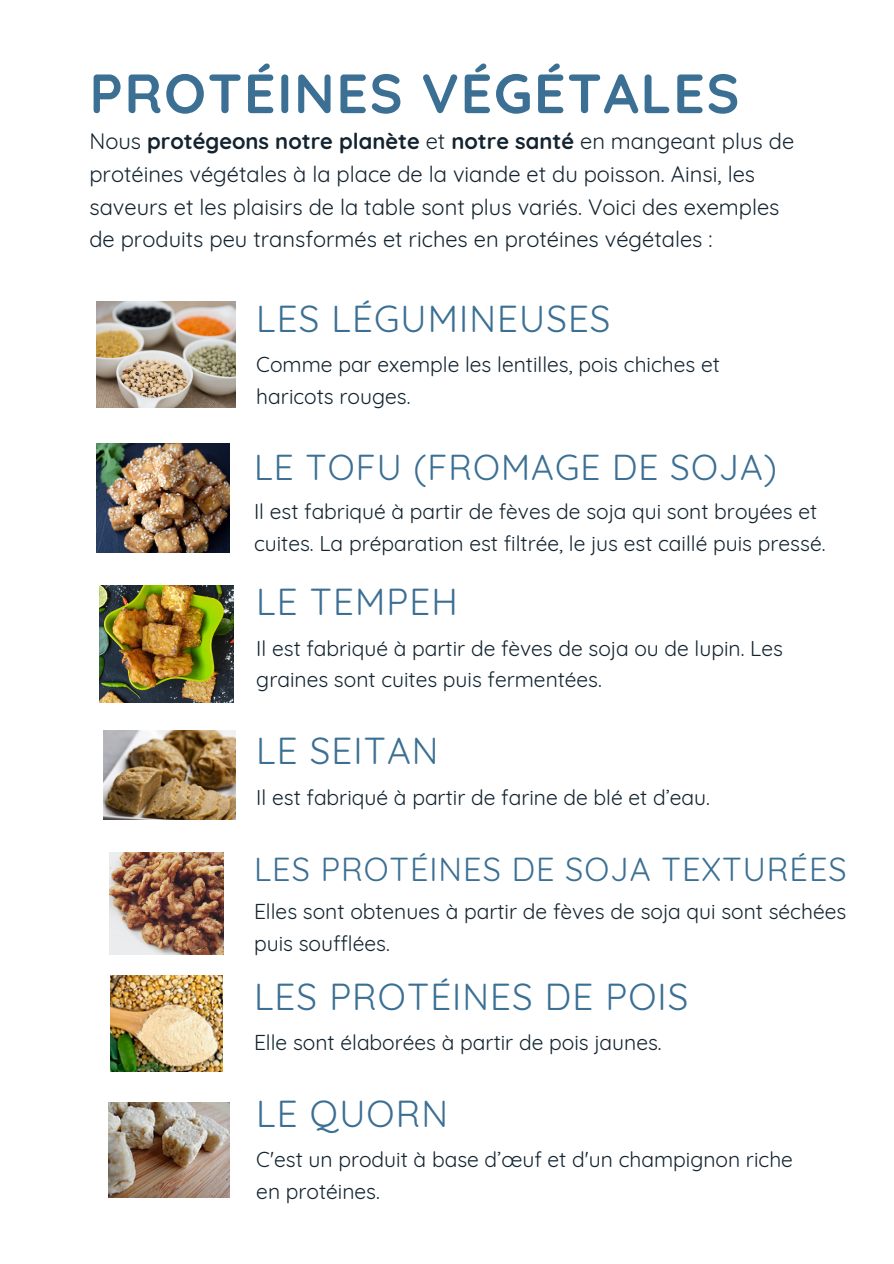
<style>
.page{position:relative;width:894px;height:1264px;background:#fff}
.page>*{position:absolute;margin:0;border:0;box-sizing:border-box;transform-origin:0 0}
.t1{font:700 55.2px "Quicksand";letter-spacing:.03em;color:#3b6f93}
.t2{font:36.6px "Quicksand";letter-spacing:.03em;color:#3b6f93}
.t3{font:35.1px "Quicksand";letter-spacing:.03em;color:#3b6f93}
.t4{font:32.4px "Quicksand";letter-spacing:.03em;color:#3b6f93}
.t5{font:21.9px/32.5px "Quicksand";color:#132430}
.t6{font:21px/31.5px "Quicksand";color:#132430}
.s1{font-weight:700}
</style>
<div class="page">
<img style="left:96px;top:302px;width:139px;height:106px">
<img style="left:96px;top:443px;width:133px;height:109px">
<img style="left:99px;top:585px;width:134px;height:118px">
<img style="left:103px;top:730px;width:132px;height:89px">
<img style="left:109px;top:852px;width:114px;height:102px">
<img style="left:109px;top:1102px;width:120px;height:95px">
<img style="left:110px;top:975px;width:113px;height:96px">
<h1 class="t1" style="left:89px;top:58px;width:651px">PROTÉINES VÉGÉTALES</h1>
<p class="t5" style="left:89px;top:125px;width:706px">Nous <span class="s1">protégeons notre planète</span> et <span class="s1">notre santé</span> en mangeant plus de protéines végétales à la place de la viande et du poisson. Ainsi, les saveurs et les plaisirs de la table sont plus variés. Voici des exemples de produits peu transformés et riches en protéines végétales :</p>
<h2 class="t2" style="left:256px;top:295px;width:355px">LES LÉGUMINEUSES</h2>
<p class="t6" style="left:256px;top:348px;width:465px">Comme par exemple les lentilles, pois chiches et haricots rouges.</p>
<h3 class="t3" style="left:254px;top:444px;width:524px">LE TOFU (FROMAGE DE SOJA)</h3>
<p class="t6" style="left:254px;top:495px;width:572px">Il est fabriqué à partir de fèves de soja qui sont broyées et cuites. La préparation est filtrée, le jus est caillé puis pressé.</p>
<h2 class="t2" style="left:256px;top:578px;width:203px">LE TEMPEH</h2>
<p class="t6" style="left:256px;top:632px;width:528px">Il est fabriqué à partir de fèves de soja ou de lupin. Les graines sont cuites puis fermentées.</p>
<h2 class="t2" style="left:256px;top:727px;width:184px">LE SEITAN</h2>
<p class="t6" style="left:256px;top:781px;width:455px">Il est fabriqué à partir de farine de blé et d’eau.</p>
<h3 class="t4" style="left:254px;top:849px;width:594px">LES PROTÉINES DE SOJA TEXTURÉES</h3>
<p class="t6" style="left:254px;top:895px;width:593px">Elles sont obtenues à partir de fèves de soja qui sont séchées puis soufflées.</p>
<h2 class="t2" style="left:254px;top:973px;width:436px">LES PROTÉINES DE POIS</h2>
<p class="t6" style="left:254px;top:1026px;width:409px">Elle sont élaborées à partir de pois jaunes.</p>
<h2 class="t2" style="left:256px;top:1090px;width:193px">LE QUORN</h2>
<p class="t6" style="left:256px;top:1143px;width:538px">C'est un produit à base d’œuf et d'un champignon riche en protéines.</p>
</div>
